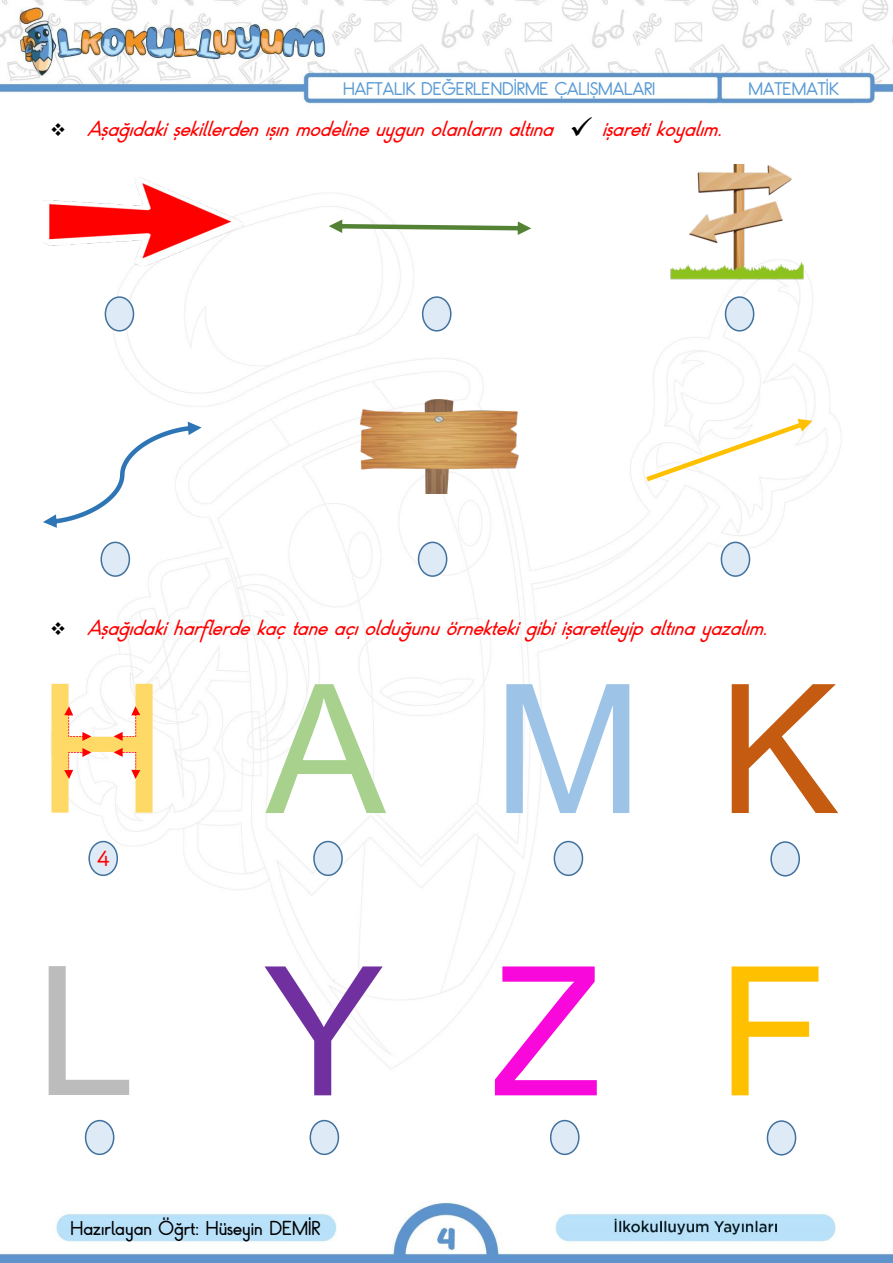
<style>
.page{position:relative;width:893px;height:1263px;background:#fff}
.page>*{position:absolute;margin:0;border:0;box-sizing:border-box;transform-origin:0 0}
.t1{font:180px/282.3px "Arial";letter-spacing:.595em;color:#ffd966}
.t2{font:italic 18px "Kayra Aydin";color:#f00}
.t3{font:18px "Kayra Aydin";color:#f00}
.t4{font:16.5px "Kayra Aydin";color:#000}
.t5{font:15px "Kayra Aydin";color:#5b9bd5}
.s1{color:#000}
.s2{color:#a9d18e}
.s3{color:#9dc3e6}
.s4{color:#c55a11}
.s5{color:#bdbcbc}
.s6{color:#7030a0}
.s7{color:#f808db}
.s8{color:#ffc000}
</style>
<div class="page">
<img style="left:0;top:0;width:892px;height:1262px">
<img style="left:315px;top:79px;width:408px;height:21px">
<img style="left:726px;top:79px;width:143px;height:20px">
<img style="left:23px;top:116px;width:846px;height:28px">
<img style="left:532px;top:113px;width:79px;height:30px">
<img style="left:43px;top:178px;width:200px;height:89px">
<img style="left:361px;top:399px;width:157px;height:94px">
<img style="left:627px;top:164px;width:234px;height:118px">
<svg style="left:646px;top:419px;width:166px;height:62px"></svg>
<svg style="left:329px;top:219px;width:202px;height:16px"></svg>
<div style="left:105px;top:297px;width:28px;height:34px;background:#deebf7;border-radius:50%"></div>
<div style="left:105px;top:296px;width:29px;height:36px;border:2px solid #41719c;border-radius:50%"></div>
<div style="left:423px;top:297px;width:28px;height:34px;background:#deebf7;border-radius:50%"></div>
<div style="left:422px;top:296px;width:29px;height:36px;border:2px solid #41719c;border-radius:50%"></div>
<div style="left:725px;top:297px;width:29px;height:34px;background:#deebf7;border-radius:50%"></div>
<div style="left:725px;top:296px;width:29px;height:36px;border:2px solid #41719c;border-radius:50%"></div>
<div style="left:101px;top:542px;width:28px;height:34px;background:#deebf7;border-radius:50%"></div>
<div style="left:100px;top:542px;width:30px;height:35px;border:2px solid #41719c;border-radius:50%"></div>
<div style="left:418px;top:542px;width:29px;height:34px;background:#deebf7;border-radius:50%"></div>
<div style="left:418px;top:542px;width:29px;height:35px;border:2px solid #41719c;border-radius:50%"></div>
<div style="left:721px;top:542px;width:28px;height:34px;background:#deebf7;border-radius:50%"></div>
<div style="left:721px;top:542px;width:29px;height:35px;border:2px solid #41719c;border-radius:50%"></div>
<svg style="left:43px;top:422px;width:159px;height:106px"></svg>
<div style="left:89px;top:841px;width:28px;height:34px;background:#deebf7;border-radius:50%"></div>
<div style="left:88px;top:841px;width:30px;height:35px;border:2px solid #41719c;border-radius:50%"></div>
<div style="left:314px;top:841px;width:28px;height:34px;background:#deebf7;border-radius:50%"></div>
<div style="left:313px;top:841px;width:30px;height:35px;border:2px solid #41719c;border-radius:50%"></div>
<div style="left:554px;top:841px;width:28px;height:34px;background:#deebf7;border-radius:50%"></div>
<div style="left:554px;top:841px;width:29px;height:35px;border:2px solid #41719c;border-radius:50%"></div>
<div style="left:771px;top:842px;width:28px;height:34px;background:#deebf7;border-radius:50%"></div>
<div style="left:770px;top:841px;width:30px;height:35px;border:2px solid #41719c;border-radius:50%"></div>
<div style="left:86px;top:1120px;width:28px;height:34px;background:#deebf7;border-radius:50%"></div>
<div style="left:85px;top:1120px;width:29px;height:35px;border:2px solid #41719c;border-radius:50%"></div>
<div style="left:310px;top:1120px;width:28px;height:34px;background:#deebf7;border-radius:50%"></div>
<div style="left:310px;top:1120px;width:29px;height:35px;border:2px solid #41719c;border-radius:50%"></div>
<div style="left:551px;top:1120px;width:28px;height:34px;background:#deebf7;border-radius:50%"></div>
<div style="left:550px;top:1120px;width:30px;height:35px;border:2px solid #41719c;border-radius:50%"></div>
<div style="left:767px;top:1121px;width:29px;height:34px;background:#deebf7;border-radius:50%"></div>
<div style="left:767px;top:1120px;width:29px;height:35px;border:2px solid #41719c;border-radius:50%"></div>
<svg style="left:64px;top:706px;width:27px;height:35px"></svg>
<svg style="left:64px;top:748px;width:27px;height:31px"></svg>
<svg style="left:114px;top:706px;width:26px;height:35px"></svg>
<svg style="left:114px;top:748px;width:26px;height:31px"></svg>
<svg style="left:572px;top:116px;width:20px;height:20px"></svg>
<p class="t5" style="left:343px;top:79px;width:313px">HAFTALIK DEĞERLENDİRME ÇALIŞMALARI</p>
<p class="t5" style="left:748px;top:79px;width:92px">MATEMATİK</p>
<p class="t2" style="left:50px;top:116px;width:513px"><span class="s1">❖</span> Aşağıdakişekillerdenışın modelineuygunolanlarınaltına</p>
<p class="t2" style="left:602px;top:116px;width:130px">işaretikoyalım.</p>
<p class="t2" style="left:50px;top:616px;width:727px"><span class="s1">❖</span> Aşağıdakiharflerdekaçtaneaçıolduğunuörnekteki gibiişaretleyipaltınayazalım.</p>
<h1 class="t1" style="left:35px;top:607px;width:805px">H<span class="s2">A</span><span class="s3">M</span><span class="s4">K<br></span><span class="s5">L</span><span class="s6">Y</span><span class="s7">Z</span><span class="s8">F</span></h1>
<p class="t3" style="left:97px;top:846px;width:14px">4</p>
<p class="t4" style="left:71px;top:1217px;width:251px">Hazırlayan Öğrt: Hüseyin DEMİR</p>
</div>
